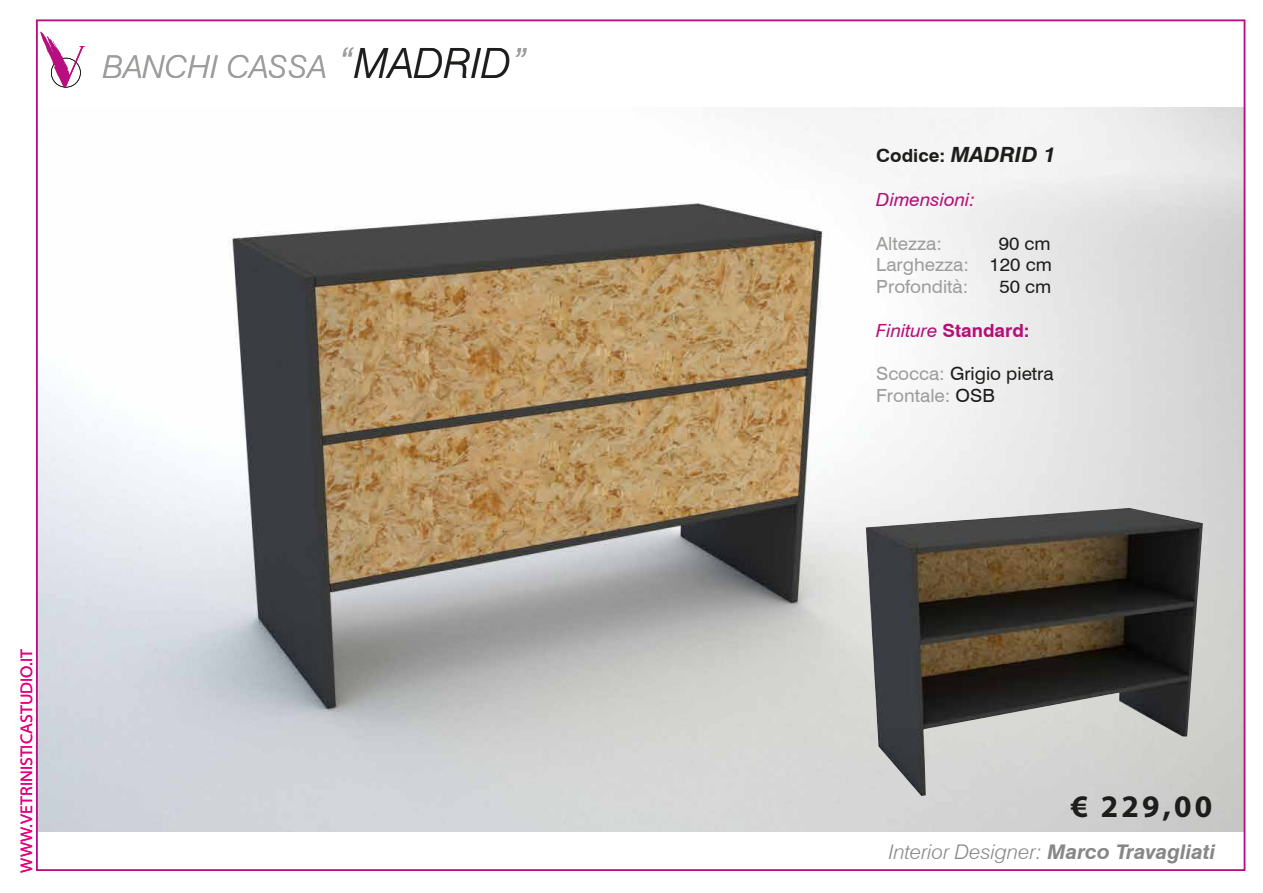
<style>
.page{position:relative;width:1263px;height:893px;background:#fff}
.page>*{position:absolute;margin:0;border:0;box-sizing:border-box;transform-origin:0 0}
.t1{font:italic 300 31.5px "Swiss 721 BT";color:#9d9d9c;scale:1.04 1}
.t2{font:700 31.5px "Myriad Pro";color:#1d1d1b}
.t3{font:italic 300 20.25px "Swiss 721 BT";color:#878787;scale:1.04 1}
.t4{font:18.15px/21.8px "Swiss 721 BT";color:#9d9d9c;text-align:justify;scale:1.04 1}
.t5{font:700 18.15px "Swiss 721 BT";color:#b51078;scale:1.04 1}
.t6{font:700 18.15px "Swiss 721 BT";color:#1d1d1b;scale:1.04 1}
.t7{font:italic 18.15px "Swiss 721 BT";color:#b51078;scale:1.04 1}
.t8{font:18.15px "Swiss 721 BT";color:#1d1d1b;scale:1.04 1}
.t9{font:16.8px "Myriad Pro";color:#e6007d;scale:1.06 1}
.s1{font-size:41.7px}
.s2{font-size:41.7px;color:#1d1d1b}
.s3{font-style:italic;font-size:21px}
.s4{color:#1d1d1b}
.s5{font-weight:400;font-style:italic}
.s6{font-weight:700}
</style>
<div class="page">
<img style="left:39px;top:107px;width:1203px;height:725px">
<img style="left:866px;top:508px;width:337px;height:288px">
<svg style="left:40px;top:32px;width:45px;height:56px"></svg>
<h1 class="t1" style="left:103px;top:47px;width:410px">BANCHI CASSA <span class="s1">“</span><span class="s2">MADRID</span><span class="s1">”</span></h1>
<p class="t9" style="left:16px;top:873px;width:212px;rotate:-90deg">WWW.VETRINISTICASTUDIO.IT</p>
<p class="t6" style="left:876px;top:145px;width:175px">Codice: <span class="s3">MADRID 1</span></p>
<p class="t7" style="left:876px;top:188px;width:97px">Dimensioni:</p>
<p class="t4" style="left:876px;top:232px;width:65px">Altezza:</p>
<p class="t4" style="left:876px;top:232px;width:170px;text-indent:123px"><span class="s4">90 cm </span>Larghezza: <span class="s4">120 cm </span>Profondità:</p>
<p class="t8" style="left:999px;top:276px;width:51px">50 cm</p>
<p class="t5" style="left:876px;top:319px;width:149px"><span class="s5">Finiture</span> Standard:</p>
<p class="t4" style="left:876px;top:363px;width:172px">Scocca: <span class="s4">Grigio pietra<br></span>Frontale: <span class="s4">OSB</span></p>
<h1 class="t2" style="left:1071px;top:785px;width:143px">€ 229,00</h1>
<p class="t3" style="left:889px;top:840px;width:315px">Interior Designer: <span class="s6">Marco Travagliati</span></p>
</div>
